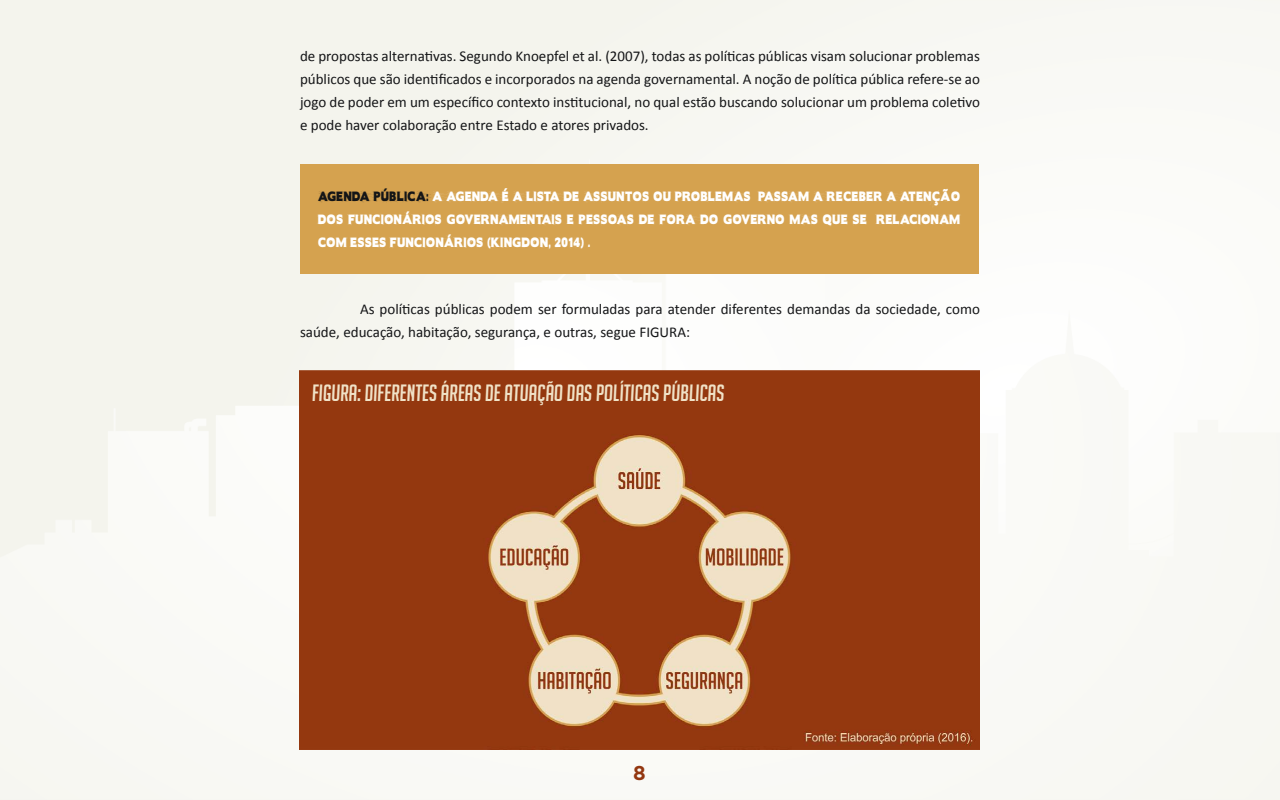
<style>
.page{position:relative;width:1280px;height:800px;background:#f8f8f4}
.page>*{position:absolute;margin:0;border:0;box-sizing:border-box;transform-origin:0 0}
.t1{font:italic 23px "Big Noodle Titling";color:#f0e2c7}
.t2{font:700 20px "Gotham";color:#933710}
.t3{font:15px/23px "Calibri";color:#141517;text-align:justify}
.t4{font:12px/23px "Boris Black Bloxx Dirty";letter-spacing:.08em;color:#fff;scale:.75 1}
.s1{color:#141517}
</style>
<div class="page">
<div style="left:300px;top:164px;width:680px;height:110px;background:#d5a24f"></div>
<img style="left:300px;top:370px;width:679px;height:380px">
<p class="t3" style="left:300px;top:45px;width:681px">de propostas alternativas. Segundo Knoepfel et al. (2007), todas as políticas públicas visam solucionar problemas públicos que são identificados e incorporados na agenda governamental. A noção de política pública refere-se ao jogo de poder em um específico contexto institucional, no qual estão buscando solucionar um problema coletivo e pode haver colaboração entre Estado e atores privados.</p>
<p class="t4" style="left:318px;top:186px;width:845px"><span class="s1">AGENDA PÚBLICA:</span> A AGENDA É A LISTA DE ASSUNTOS OU PRO BLEMAS PASSAM A RE CEBER A ATENÇÃO<br>DOS FUNCIONÁRIOS GOVERNAMENTAIS E PESSOAS DE FOR</p>
<p class="t4" style="left:685px;top:209px;width:267px">A DO GOVERNO MAS QUE SE REL</p>
<p class="t4" style="left:900px;top:209px;width:81px">ACIONAM</p>
<p class="t4" style="left:318px;top:232px;width:255px">COM ESSES FUNCIONÁRIOS (KINGD</p>
<p class="t4" style="left:531px;top:232px;width:81px">ON, 2014) .</p>
<p class="t3" style="left:300px;top:298px;width:681px;text-indent:60px">As políticas públicas podem ser formuladas para atender diferentes demandas da sociedade, como saúde, educação, habitação, segurança, e outras, segue FIGURA:</p>
<h1 class="t1" style="left:312px;top:380px;width:414px">FIGURA: DIFERENTES ÁREAS DE ATUAÇÃO DAS POLÍTICAS PÚBLICAS</h1>
<h2 class="t2" style="left:633px;top:761px;width:14px">8</h2>
</div>
